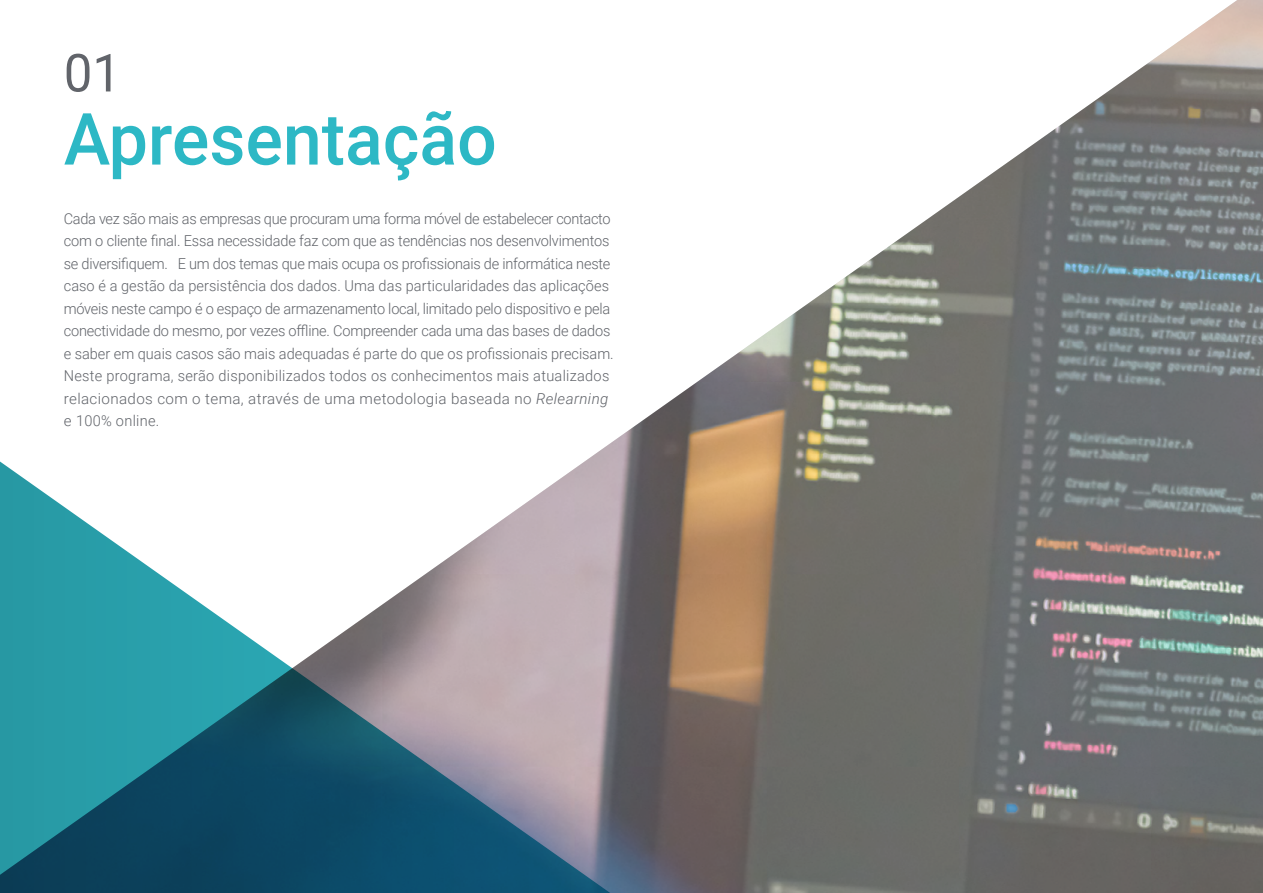
<style>
.page{position:relative;width:1263px;height:893px;background:#fff}
.page>*{position:absolute;margin:0;border:0;box-sizing:border-box;transform-origin:0 0}
.t1{font:500 72px "Roboto";color:#2db8c5}
.t2{font:52.5px "Roboto";color:#61646a}
.t3{font:300 15px/22.5px "Roboto";letter-spacing:-.01em;color:#61646a}
.s1{font-style:italic}
</style>
<div class="page">
<img style="left:607px;top:0;width:656px;height:893px">
<svg style="left:0;top:446px;width:640px;height:447px"></svg>
<h2 class="t2" style="left:64px;top:36px;width:59px">01</h2>
<h1 class="t1" style="left:64px;top:89px;width:435px">Apresentação</h1>
<p class="t3" style="left:64px;top:207px;width:551px">Cada vez são mais as empresas que procuram uma forma móvel de estabelecer contacto com o cliente final. Essa necessidade faz com que as tendências nos desenvolvimentos se diversifiquem. E um dos temas que mais ocupa os profissionais de informática neste caso é a gestão da persistência dos dados. Uma das particularidades das aplicações móveis neste campo é o espaço de armazenamento local, limitado pelo dispositivo e pela conectividade do mesmo, por vezes offline. Compreender cada uma das bases de dados e saber em quais casos são mais adequadas é parte do que os profissionais precisam.<br>Neste programa, serão disponibilizados todos os conhecimentos mais atualizados relacionados com o tema, através de uma metodologia baseada no <span class="s1">Relearning </span>e 100% online.</p>
</div>
